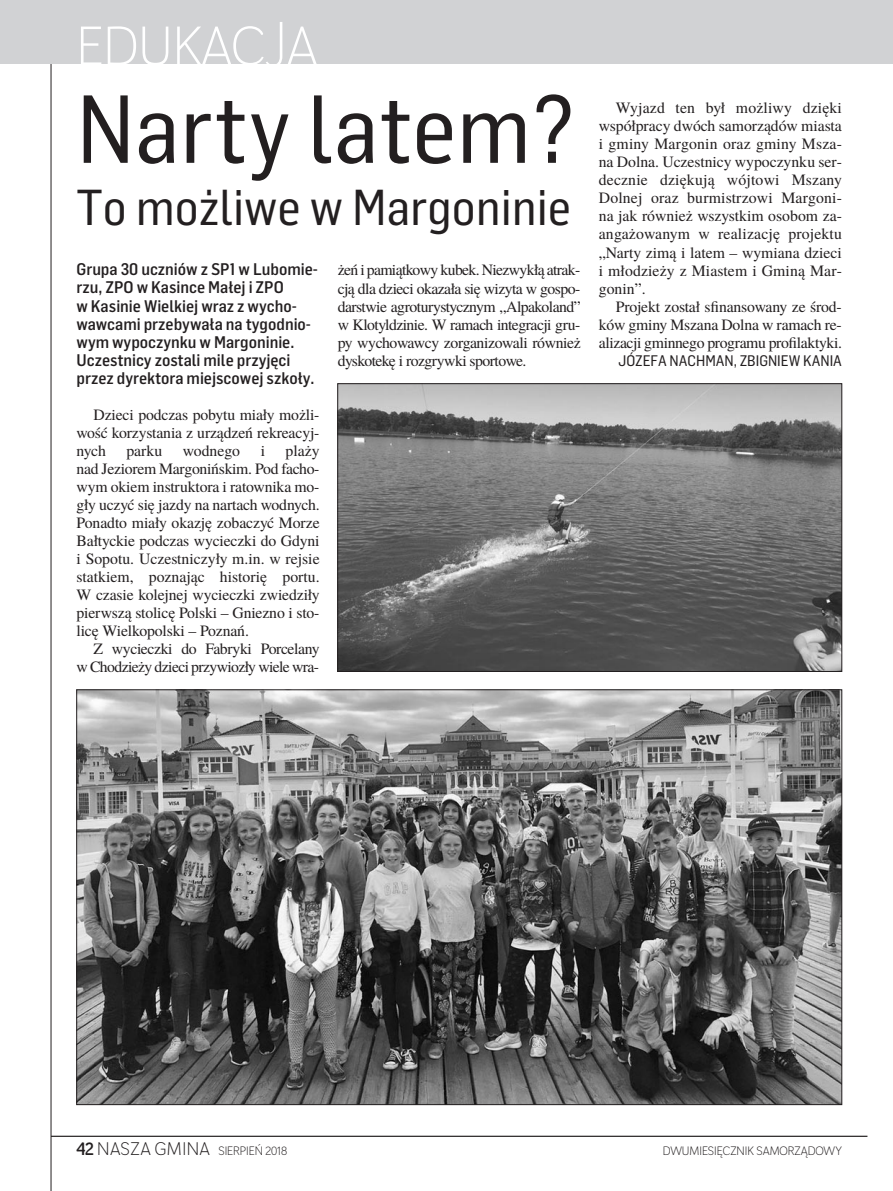
<style>
.page{position:relative;width:893px;height:1191px;background:#fff}
.page>*{position:absolute;margin:0;border:0;box-sizing:border-box;transform-origin:0 0}
.t1{font:94.5px "Flama Semicondensed Basic";color:#231f20}
.t2{font:54px "Negotiate Lt";color:#fff}
.t3{font:49.5px "Flama Semicondensed Basic";color:#231f20}
.t4{font:500 16.5px/18px "Flama Semicondensed";color:#231f20}
.t5{font:15.75px/18px "Te X Gyre Termes";letter-spacing:-.015em;color:#231f20;text-align:justify}
.t6{font:15.75px/18px "Te X Gyre Termes";letter-spacing:-.04em;color:#231f20;text-align:right}
.t7{font:15px "Flama Semicondensed Basic";color:#231f20}
.t8{font:12px "Negotiate Lt";color:#231f20}
.s1{font-family:"Negotiate Rg";font-size:18px}
.s2{font-size:18px}
</style>
<div class="page">
<hr style="left:51px;top:1135px;width:816px;height:1px;background:#231f20">
<hr style="left:51px;top:0;width:1px;height:1191px;background:#231f20">
<div style="left:0;top:0;width:893px;height:64px;background:#d1d2d4"></div>
<img style="left:79px;top:691px;width:761px;height:411px">
<img style="left:340px;top:385px;width:500px;height:284px">
<div style="left:338px;top:383px;width:504px;height:288px;border:1px solid #231f20"></div>
<h2 class="t2" style="left:77px;top:15px;width:243px">EDUKACJA</h2>
<h1 class="t1" style="left:77px;top:95px;width:500px">Nar ty la tem?</h1>
<h3 class="t3" style="left:77px;top:189px;width:496px">To mo żli we w Mar go ni nie</h3>
<p class="t4" style="left:77px;top:262px;width:243px">Gru pa 30 uczniów z SP1 w Lu bo mie - rzu, ZPO w Ka sin ce Ma łej i ZPO<br>w Ka si nie Wiel kiej wraz z wy cho - waw ca mi prze by wa ła na ty go dnio - wym wy po czyn ku w Mar go ni nie.<br>Uczest ni cy zo sta li mi le przy ję ci przez dy rek to ra miej sco wej szko ły.</p>
<p class="t5" style="left:77px;top:407px;width:244px;text-indent:17px">Dzie ci pod czas po by tu mia ły mo żli - wość ko rzy sta nia z urzą dzeń re kre acyj - nych</p>
<p class="t5" style="left:77px;top:443px;width:245px;text-indent:209px">pla ży nad Je zio rem Mar go niń skim. Pod fa cho - wym okiem in struk to ra i ra tow ni ka mo - gły uczyć się jaz dy na nar tach wod nych.<br>Po nad to mia ły oka zję zo ba czyć Mo rze Bał tyc kie pod czas wy ciecz ki do Gdy ni i So po tu. Uczest ni czy ły m.in. w rej sie stat kiem, po zna jąc hi sto rię por tu.<br>W cza sie ko lej nej wy ciecz ki zwie dzi ły pierw szą sto li cę Pol ski – Gnie zno i sto - li cę Wiel ko pol ski – Po znań.</p>
<p class="t6" style="left:77px;top:641px;width:245px">Z wy ciecz ki do Fa bry ki Por ce la ny<br>w Cho dzie ży dzie ci przy wio zły wie le wra -</p>
<p class="t5" style="left:126px;top:443px;width:38px">par ku</p>
<p class="t5" style="left:183px;top:443px;width:59px">wod ne go</p>
<p class="t5" style="left:261px;top:443px;width:6px">i</p>
<p class="t5" style="left:338px;top:263px;width:245px">żeń i pa miąt ko wy ku bek. Nie zwy kłą atrak - cją dla dzie ci oka za ła się wi zy ta w go spo - dar stwie agro tu ry stycz nym „Al pa ko land” w Klo tyl dzi nie. W ra mach in te gra cji gru - py wy cho waw cy zor ga ni zo wa li rów nież dys ko te kę i roz gryw ki spor to we.</p>
<p class="t5" style="left:599px;top:101px;width:245px;text-indent:17px">Wy jazd ten był mo żli wy dzię ki współ pra cy dwóch sa mo rzą dów mia sta i gmi ny Mar go nin oraz gmi ny Msza - na Dol na. Uczest ni cy wy po czyn ku ser - decz nie dzię ku ją wój to wi Msza ny Dol nej oraz bur mi strzo wi Mar go ni - na jak rów nież wszyst kim oso bom za - an ga żo wa nym w re ali za cję pro jek tu „Nar ty zi mą i la tem – wy mia na dzie ci i mło dzie ży z Mia stem i Gmi ną Mar - go nin”.</p>
<p class="t5" style="left:599px;top:299px;width:245px;text-indent:17px">Pro jekt zo stał sfi nan so wa ny ze środ - ków gmi ny Msza na Dol na w ra mach re - ali za cji gmin ne go pro gra mu pro fi lak ty ki.</p>
<p class="t7" style="left:618px;top:355px;width:225px">JÓ ZE FA NA CHMAN, ZBI GNIEW KA NIA</p>
<p class="t8" style="left:77px;top:1143px;width:212px"><span class="s1">42</span> <span class="s2">NASZA GMINA</span> SIERPIEŃ 2018</p>
<p class="t8" style="left:663px;top:1143px;width:181px">DWUMIESIĘCZNIK SAMORZĄDOWY</p>
</div>
